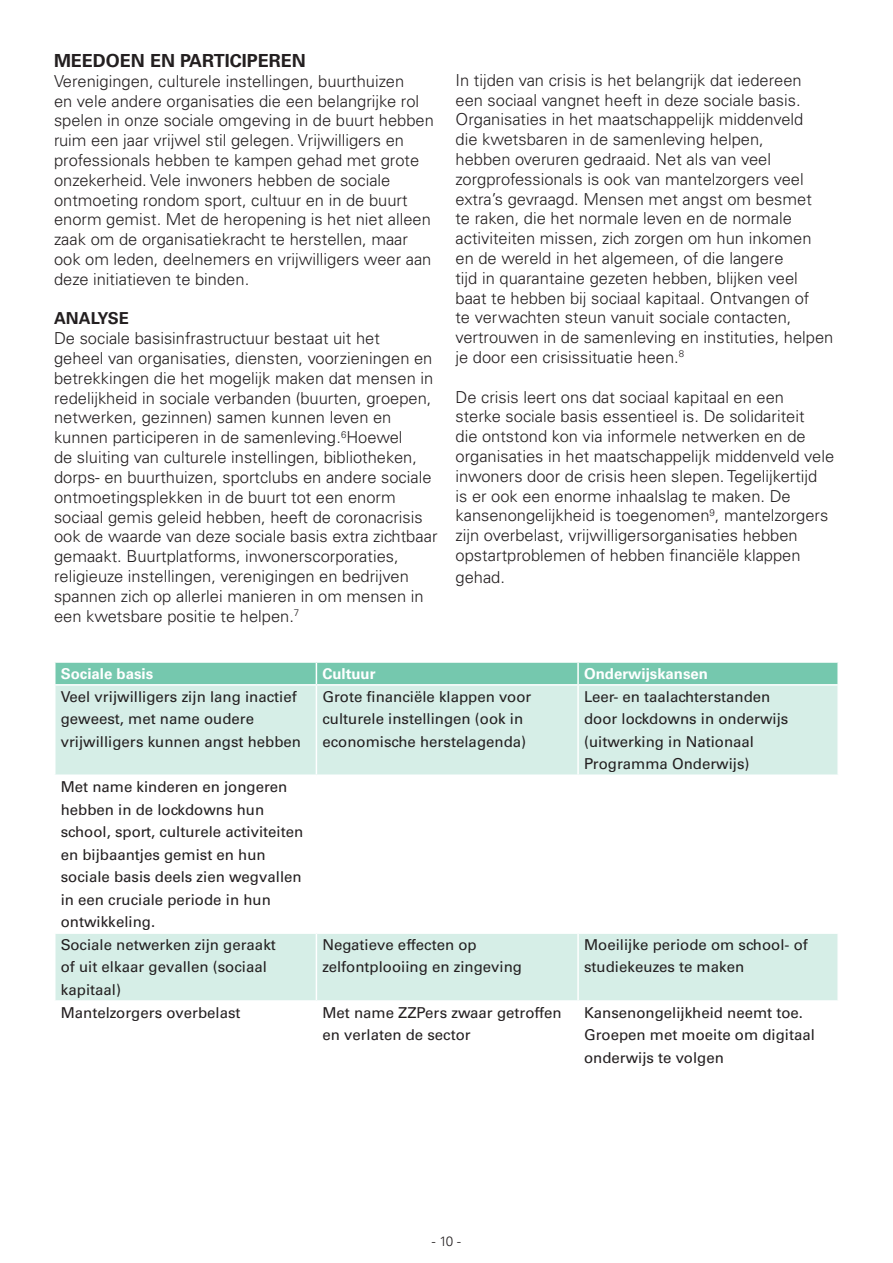
<style>
.page{position:relative;width:893px;height:1263px;background:#fff}
.page>*{position:absolute;margin:0;border:0;box-sizing:border-box;transform-origin:0 0}
.t1{font:700 18px "Univers";color:#231f20}
.t2{font:300 16.5px/19.8px "Univers";color:#231f20}
.t3{font:700 16.5px "Univers";color:#231f20}
.t4{font:15px/22.5px "Univers";color:#231f20}
.t5{font:700 15px "Univers";color:#fff}
.t6{font:300 13.5px "Univers LT Std";color:#231f20}
</style>
<div class="page">
<svg style="left:56px;top:686px;width:781px;height:314px"></svg>
<hr style="left:316px;top:686px;width:1px;height:88px;background:#fff">
<hr style="left:577px;top:686px;width:2px;height:88px;background:#fff">
<hr style="left:316px;top:776px;width:1px;height:156px;background:#fff">
<hr style="left:577px;top:776px;width:2px;height:156px;background:#fff">
<hr style="left:316px;top:934px;width:1px;height:66px;background:#fff">
<hr style="left:577px;top:934px;width:2px;height:66px;background:#fff">
<div style="left:55px;top:662px;width:782px;height:22px;background:#75c8ae"></div>
<hr style="left:578px;top:661px;width:261px;height:2px;background:#fff">
<hr style="left:577px;top:663px;width:2px;height:21px;background:#fff">
<hr style="left:54px;top:774px;width:262px;height:2px;background:#fff">
<hr style="left:316px;top:774px;width:262px;height:2px;background:#fff">
<hr style="left:578px;top:774px;width:261px;height:2px;background:#fff">
<hr style="left:54px;top:932px;width:262px;height:2px;background:#fff">
<hr style="left:316px;top:932px;width:262px;height:2px;background:#fff">
<hr style="left:578px;top:932px;width:261px;height:2px;background:#fff">
<p class="t1" style="left:54px;top:50px;width:253px">MEEDOEN EN PARTICIPEREN</p>
<p class="t2" style="left:54px;top:71px;width:381px">Verenigingen, culturele instellingen, buurthuizen<br>en vele andere organisaties die een belangrijke rol spelen in onze sociale omgeving in de buurt hebben ruim een jaar vrijwel stil gelegen. Vrijwilligers en professionals hebben te kampen gehad met grote onzekerheid. Vele inwoners hebben de sociale ontmoeting rondom sport, cultuur en in de buurt enorm gemist. Met de heropening is het niet alleen zaak om de organisatiekracht te herstellen, maar ook om leden, deelnemers en vrijwilligers weer aan deze initiatieven te binden.</p>
<p class="t3" style="left:54px;top:309px;width:76px">ANALYSE</p>
<p class="t2" style="left:54px;top:328px;width:385px">De sociale basisinfrastructuur bestaat uit het<br>geheel van organisaties, diensten, voorzieningen en betrekkingen die het mogelijk maken dat mensen in redelijkheid in sociale verbanden (buurten, groepen, netwerken, gezinnen) samen kunnen leven en kunnen participeren in de samenleving.<sup>6</sup>Hoewel<br>de sluiting van culturele instellingen, bibliotheken, dorps- en buurthuizen, sportclubs en andere sociale ontmoetingsplekken in de buurt tot een enorm sociaal gemis geleid hebben, heeft de coronacrisis ook de waarde van deze sociale basis extra zichtbaar gemaakt. Buurtplatforms, inwonerscorporaties, religieuze instellingen, verenigingen en bedrijven spannen zich op allerlei manieren in om mensen in een kwetsbare positie te helpen.<sup>7</sup></p>
<p class="t2" style="left:455px;top:70px;width:379px">In tijden van crisis is het belangrijk dat iedereen een sociaal vangnet heeft in deze sociale basis.<br>Organisaties in het maatschappelijk middenveld<br>die kwetsbaren in de samenleving helpen,<br>hebben overuren gedraaid. Net als van veel zorgprofessionals is ook van mantelzorgers veel extra’s gevraagd. Mensen met angst om besmet<br>te raken, die het normale leven en de normale activiteiten missen, zich zorgen om hun inkomen en de wereld in het algemeen, of die langere<br>tijd in quarantaine gezeten hebben, blijken veel<br>baat te hebben bij sociaal kapitaal. Ontvangen of<br>te verwachten steun vanuit sociale contacten, vertrouwen in de samenleving en instituties, helpen je door een crisissituatie heen.<sup>8</sup></p>
<p class="t2" style="left:455px;top:387px;width:380px">De crisis leert ons dat sociaal kapitaal en een<br>sterke sociale basis essentieel is. De solidariteit<br>die ontstond kon via informele netwerken en de organisaties in het maatschappelijk middenveld vele inwoners door de crisis heen slepen. Tegelijkertijd<br>is er ook een enorme inhaalslag te maken. De kansenongelijkheid is toegenomen<sup>9</sup>, mantelzorgers zijn overbelast, vrijwilligersorganisaties hebben opstartproblemen of hebben financiële klappen</p>
<p class="t2" style="left:455px;top:567px;width:51px">gehad.</p>
<p class="t5" style="left:61px;top:665px;width:94px">Sociale basis</p>
<p class="t5" style="left:322px;top:665px;width:55px">Cultuur</p>
<p class="t5" style="left:584px;top:665px;width:125px">Onderwijskansen</p>
<p class="t4" style="left:61px;top:685px;width:242px">Veel vrijwilligers zijn lang inactief geweest, met name oudere vrijwilligers kunnen angst hebben</p>
<p class="t4" style="left:322px;top:685px;width:210px">Grote financiële klappen voor culturele instellingen (ook in economische herstelagenda)</p>
<p class="t4" style="left:584px;top:685px;width:206px">Leer- en taalachterstanden door lockdowns in onderwijs (uitwerking in Nationaal<br>Programma Onderwijs)</p>
<p class="t4" style="left:61px;top:776px;width:244px">Met name kinderen en jongeren hebben in de lockdowns hun school, sport, culturele activiteiten en bijbaantjes gemist en hun sociale basis deels zien wegvallen in een cruciale periode in hun ontwikkeling.</p>
<p class="t4" style="left:61px;top:933px;width:217px">Sociale netwerken zijn geraakt of uit elkaar gevallen (sociaal kapitaal)</p>
<p class="t4" style="left:322px;top:933px;width:201px">Negatieve effecten op zelfontplooiing en zingeving</p>
<p class="t4" style="left:584px;top:933px;width:225px">Moeilijke periode om school- of studiekeuzes te maken</p>
<p class="t4" style="left:61px;top:1001px;width:181px">Mantelzorgers overbelast</p>
<p class="t4" style="left:322px;top:1001px;width:241px">Met name ZZPers zwaar getroffen en verlaten de sector</p>
<p class="t4" style="left:584px;top:1001px;width:232px">Kansenongelijkheid neemt toe.<br>Groepen met moeite om digitaal onderwijs te volgen</p>
<p class="t6" style="left:432px;top:1233px;width:31px">- 10 -</p>
</div>
